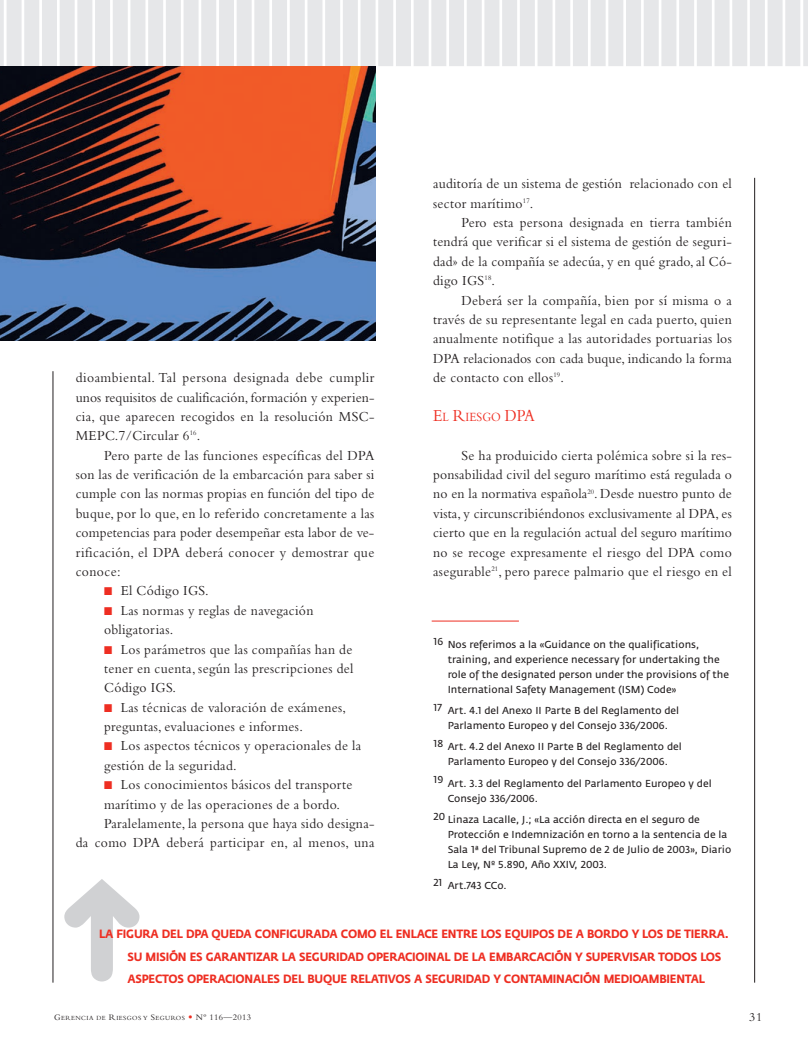
<style>
.page{position:relative;width:808px;height:1053px;background:#fff}
.page>*{position:absolute;margin:0;border:0;box-sizing:border-box;transform-origin:0 0}
.t1{font:14.38px/19.4px "Bembo";letter-spacing:.025em;color:#231f20;scale:.95 1}
.t2{font:14.38px "Bembo";letter-spacing:.005em;color:#231f20;scale:.95 1}
.t3{font:13.12px "Bembo";color:#ee2e22;scale:.9 1}
.t4{font:12.5px "Bembo";color:#231f20}
.t5{font:700 11.88px/22.5px "Fedra Sans";letter-spacing:-.02em;color:#ee2e22;scale:.92 1}
.t6{font:10px/15px "Fedra Sans";color:#231f20}
.t7{font:8.75px "Bembo";letter-spacing:.05em;color:#231f20}
.t8{font:6.5px "Bembo";letter-spacing:.065em;color:#231f20}
.s1{color:#ee2e22}
.s2{font-size:17.5px}
.s3{font-size:8.75px}
.s4{font-size:6.5px}
.s5{font-family:"Goudy";color:#ee2e22}
</style>
<div class="page">
<hr style="left:53px;top:371px;width:1px;height:611px;background:#231f20">
<hr style="left:754px;top:178px;width:1px;height:804px;background:#231f20">
<div style="left:7px;top:0;width:15px;height:66px;background:#e6e7e9"></div>
<div style="left:24px;top:0;width:15px;height:66px;background:#e6e7e9"></div>
<div style="left:42px;top:0;width:15px;height:66px;background:#e6e7e9"></div>
<div style="left:60px;top:0;width:15px;height:66px;background:#e6e7e9"></div>
<div style="left:77px;top:0;width:15px;height:66px;background:#e6e7e9"></div>
<div style="left:95px;top:0;width:15px;height:66px;background:#e6e7e9"></div>
<div style="left:113px;top:0;width:15px;height:66px;background:#e6e7e9"></div>
<div style="left:130px;top:0;width:15px;height:66px;background:#e6e7e9"></div>
<div style="left:148px;top:0;width:15px;height:66px;background:#e6e7e9"></div>
<div style="left:166px;top:0;width:15px;height:66px;background:#e6e7e9"></div>
<div style="left:184px;top:0;width:15px;height:66px;background:#e6e7e9"></div>
<div style="left:201px;top:0;width:15px;height:66px;background:#e6e7e9"></div>
<div style="left:219px;top:0;width:15px;height:66px;background:#e6e7e9"></div>
<div style="left:237px;top:0;width:15px;height:66px;background:#e6e7e9"></div>
<div style="left:254px;top:0;width:15px;height:66px;background:#e6e7e9"></div>
<div style="left:272px;top:0;width:15px;height:66px;background:#e6e7e9"></div>
<div style="left:290px;top:0;width:15px;height:66px;background:#e6e7e9"></div>
<div style="left:307px;top:0;width:15px;height:66px;background:#e6e7e9"></div>
<div style="left:325px;top:0;width:15px;height:66px;background:#e6e7e9"></div>
<div style="left:343px;top:0;width:15px;height:66px;background:#e6e7e9"></div>
<div style="left:361px;top:0;width:15px;height:66px;background:#e6e7e9"></div>
<div style="left:378px;top:0;width:15px;height:66px;background:#e6e7e9"></div>
<div style="left:396px;top:0;width:15px;height:66px;background:#e6e7e9"></div>
<div style="left:414px;top:0;width:15px;height:66px;background:#e6e7e9"></div>
<div style="left:431px;top:0;width:15px;height:66px;background:#e6e7e9"></div>
<div style="left:449px;top:0;width:15px;height:66px;background:#e6e7e9"></div>
<div style="left:467px;top:0;width:15px;height:66px;background:#e6e7e9"></div>
<div style="left:484px;top:0;width:15px;height:66px;background:#e6e7e9"></div>
<div style="left:502px;top:0;width:15px;height:66px;background:#e6e7e9"></div>
<div style="left:520px;top:0;width:15px;height:66px;background:#e6e7e9"></div>
<div style="left:537px;top:0;width:15px;height:66px;background:#e6e7e9"></div>
<div style="left:555px;top:0;width:15px;height:66px;background:#e6e7e9"></div>
<div style="left:573px;top:0;width:15px;height:66px;background:#e6e7e9"></div>
<div style="left:591px;top:0;width:15px;height:66px;background:#e6e7e9"></div>
<div style="left:608px;top:0;width:15px;height:66px;background:#e6e7e9"></div>
<div style="left:626px;top:0;width:15px;height:66px;background:#e6e7e9"></div>
<div style="left:644px;top:0;width:15px;height:66px;background:#e6e7e9"></div>
<div style="left:661px;top:0;width:15px;height:66px;background:#e6e7e9"></div>
<div style="left:679px;top:0;width:15px;height:66px;background:#e6e7e9"></div>
<div style="left:697px;top:0;width:15px;height:66px;background:#e6e7e9"></div>
<div style="left:732px;top:0;width:15px;height:66px;background:#e6e7e9"></div>
<div style="left:714px;top:0;width:15px;height:66px;background:#e6e7e9"></div>
<div style="left:750px;top:0;width:15px;height:66px;background:#e6e7e9"></div>
<div style="left:785px;top:0;width:15px;height:66px;background:#e6e7e9"></div>
<div style="left:803px;top:0;width:5px;height:66px;background:#e6e7e9"></div>
<div style="left:767px;top:0;width:15px;height:66px;background:#e6e7e9"></div>
<hr style="left:0;top:0;width:4px;height:66px;background:#e6e7e9">
<img style="left:0;top:66px;width:376px;height:275px">
<hr style="left:432px;top:620px;width:87px;height:1px;background:#ee2e22">
<p class="t1" style="left:76px;top:369px;width:316px">dioambiental. Tal persona designada debe cumplir</p>
<p class="t2" style="left:76px;top:392px;width:316px">unos requisitos de cualificación, formación y experien-</p>
<p class="t1" style="left:76px;top:408px;width:316px">cia, que aparecen recogidos en la resolución MSC-</p>
<p class="t1" style="left:76px;top:427px;width:133px">MEPC.7/Circular 6<sup>16</sup>.</p>
<p class="t1" style="left:104px;top:447px;width:286px">Pero parte de las funciones específicas del DPA</p>
<p class="t1" style="left:76px;top:466px;width:316px">son las de verificación de la embarcación para saber si</p>
<p class="t1" style="left:76px;top:486px;width:316px">cumple con las normas propias en función del tipo de</p>
<p class="t1" style="left:76px;top:505px;width:316px">buque, por lo que, en lo referido concretamente a las</p>
<p class="t1" style="left:76px;top:524px;width:316px">competencias para poder desempeñar esta labor de ve-</p>
<p class="t1" style="left:76px;top:544px;width:316px">rificación, el DPA deberá conocer y demostrar que</p>
<p class="t1" style="left:76px;top:563px;width:49px">conoce:</p>
<p class="t1" style="left:104px;top:582px;width:112px"><span class="s1">■</span> El Código IGS.</p>
<p class="t1" style="left:104px;top:602px;width:222px"><span class="s1">■</span> Las normas y reglas de navegación obligatorias.</p>
<p class="t1" style="left:104px;top:640px;width:264px;text-align:justify"><span class="s1">■</span> Los parámetros que las compañías han de tener en cuenta, según las prescripciones del Código IGS.</p>
<p class="t1" style="left:104px;top:699px;width:256px"><span class="s1">■</span> Las técnicas de valoración de exámenes, preguntas, evaluaciones e informes.</p>
<p class="t1" style="left:104px;top:737px;width:272px"><span class="s1">■</span> Los aspectos técnicos y operacionales de la gestión de la seguridad.</p>
<p class="t1" style="left:104px;top:776px;width:263px"><span class="s1">■</span> Los conocimientos básicos del transporte</p>
<p class="t1" style="left:104px;top:796px;width:250px">marítimo y de las operaciones de a bordo.</p>
<p class="t1" style="left:104px;top:815px;width:286px">Paralelamente, la persona que haya sido designa-</p>
<p class="t1" style="left:76px;top:834px;width:316px">da como DPA deberá participar en, al menos, una</p>
<p class="t1" style="left:433px;top:175px;width:316px">auditoría de un sistema de gestión relacionado con el</p>
<p class="t1" style="left:433px;top:195px;width:107px">sector marítimo<sup>17</sup>.</p>
<p class="t1" style="left:461px;top:214px;width:286px">Pero esta persona designada en tierra también</p>
<p class="t1" style="left:433px;top:234px;width:316px">tendrá que verificar si el sistema de gestión de seguri-</p>
<p class="t1" style="left:433px;top:253px;width:316px">dad» de la compañía se adecúa, y en qué grado, al Có-</p>
<p class="t1" style="left:433px;top:272px;width:67px">digo IGS<sup>18</sup>.</p>
<p class="t1" style="left:461px;top:292px;width:286px">Deberá ser la compañía, bien por sí misma o a</p>
<p class="t1" style="left:433px;top:311px;width:316px">través de su representante legal en cada puerto, quien</p>
<p class="t1" style="left:433px;top:331px;width:316px">anualmente notifique a las autoridades portuarias los</p>
<p class="t1" style="left:433px;top:350px;width:316px">DPA relacionados con cada buque, indicando la forma</p>
<p class="t1" style="left:433px;top:369px;width:139px">de contacto con ellos<sup>19</sup>.</p>
<p class="t3" style="left:433px;top:412px;width:115px"><span class="s2">E</span>L <span class="s2">R</span>IESGO <span class="s2">DPA</span></p>
<p class="t1" style="left:433px;top:447px;width:316px;text-align:justify;text-indent:28px">Se ha produicido cierta polémica sobre si la res&shy;ponsabilidad civil del seguro marítimo está regulada o no en la normativa española<sup>20</sup>. Desde nuestro punto de vista, y circunscribiéndonos exclusivamente al DPA, es cierto que en la regulación actual del seguro marítimo no se recoge expresamente el riesgo del DPA como asegurable<sup>21</sup>, pero parece palmario que el riesgo en el</p>
<p class="t6" style="left:448px;top:637px;width:283px;text-indent:-14px">16 Nos referimos a la «Guidance on the qualifications, training, and experience necessary for undertaking the role of the designated person under the provisions of the International Safety Management (ISM) Code»</p>
<p class="t6" style="left:433px;top:703px;width:247px;text-align:center">17 Art. 4.1 del Anexo II Parte B del Reglamento del<br>Parlamento Europeo y del Consejo 336/2006.</p>
<p class="t6" style="left:433px;top:740px;width:250px;text-align:center">18 Art. 4.2 del Anexo II Parte B del Reglamento del<br>Parlamento Europeo y del Consejo 336/2006.</p>
<p class="t6" style="left:448px;top:776px;width:265px;text-indent:-14px">19 Art. 3.3 del Reglamento del Parlamento Europeo y del<br>Consejo 336/2006.</p>
<p class="t6" style="left:448px;top:812px;width:285px;text-indent:-14px">20 Linaza Lacalle, J.; «La acción directa en el seguro de Protección e Indemnización en torno a la sentencia de la Sala 1ª del Tribunal Supremo de 2 de Julio de 2003», Diario La Ley, Nº 5.890, Año XXIV, 2003.</p>
<p class="t6" style="left:433px;top:878px;width:75px">21 Art.743 CCo.</p>
<p class="t5" style="left:127px;top:923px;width:655px;text-indent:-28px">LA FIGURA DEL DPA QUEDA CONFIGURADA COMO EL ENLACE ENTRE LOS EQUIPOS DE A BORDO Y LOS DE TIERRA.<br>SU MISIÓN ES GARANTIZAR LA SEGURIDAD OPERACIOINAL DE LA EMBARCACIÓN Y SUPERVISAR TODOS LOS<br>ASPECTOS OPERACIONALES DEL BUQUE RELATIVOS A SEGURIDAD Y CONTAMINACIÓN MEDIOAMBIENTAL</p>
<p class="t8" style="left:54px;top:1015px;width:95px"><span class="s3">G</span>ERENCIA DE <span class="s3">R</span>IESGOS Y</p>
<p class="t7" style="left:151px;top:1013px;width:102px">S<span class="s4">EGUROS</span> <span class="s5">•</span> Nº 116—2013</p>
<p class="t4" style="left:749px;top:1013px;width:14px">31</p>
</div>
